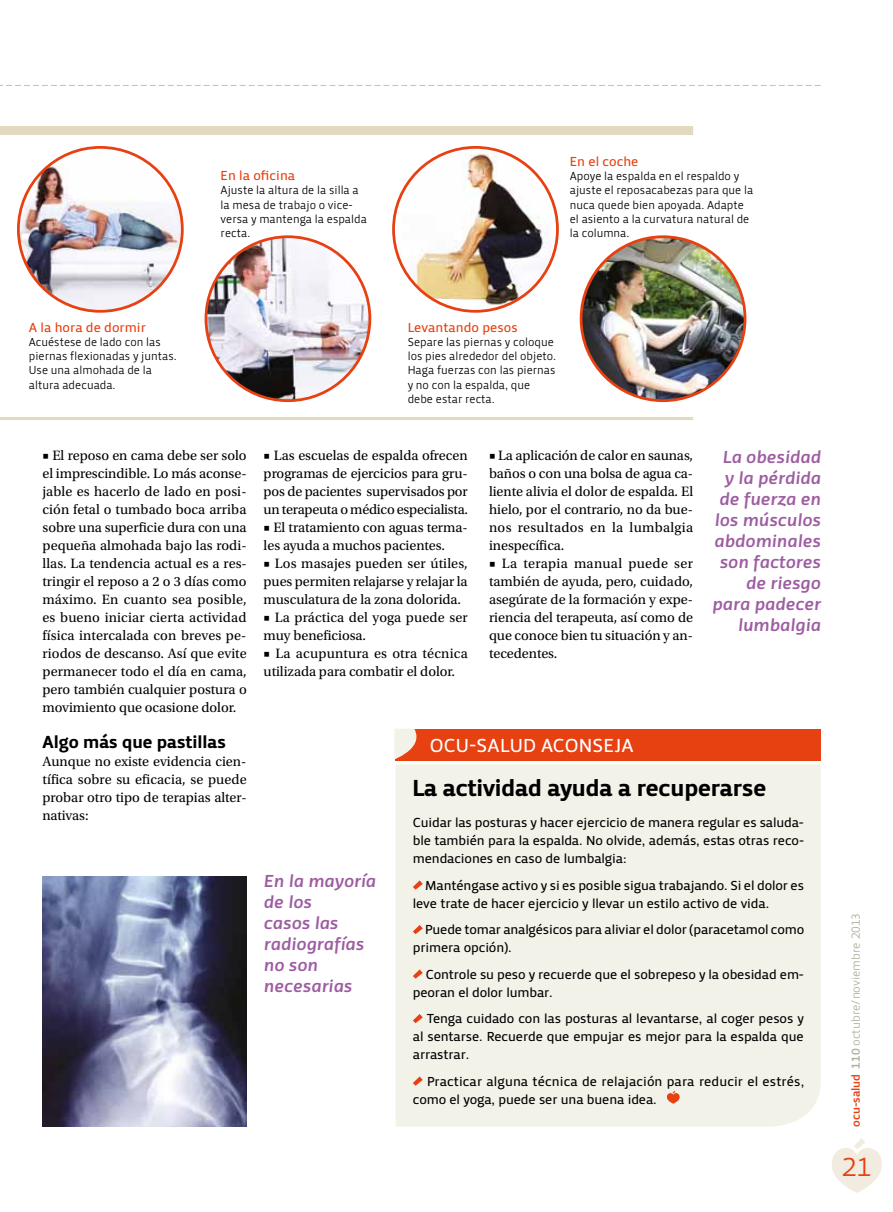
<style>
.page{position:relative;width:893px;height:1212px;background:#fff}
.page>*{position:absolute;margin:0;border:0;box-sizing:border-box;transform-origin:0 0}
.t1{font:27px "Priva Pro One";color:#e74011}
.t2{font:24px "Priva Pro Four";letter-spacing:-.005em;color:#000}
.t3{font:19.5px "Priva Pro Two";letter-spacing:.01em;color:#fff}
.t4{font:italic 18px/21px "Priva Pro Three";color:#9d5da2}
.t5{font:18px "Priva Pro Four";color:#000}
.t6{font:14.25px/18px "Utopia Std";letter-spacing:-.005em;color:#000;text-align:justify}
.t7{font:13.5px/18px "Priva Pro Two";letter-spacing:-.01em;color:#000}
.t8{font:13.5px "Priva Pro Two";color:#e74011}
.t9{font:12px/14.2px "Priva Pro One";color:#000;scale:.95 1}
.t10{font:12px "Priva Pro One";letter-spacing:-.01em;color:#b2af9b}
.s1{font-family:"Priva Pro Three";color:#e74011}
.s2{font-family:"Priva Pro Three"}
</style>
<div class="page">
<svg style="left:832px;top:1138px;width:50px;height:55px"></svg>
<svg style="left:0;top:85px;width:821px;height:1px"></svg>
<div style="left:396px;top:764px;width:425px;height:363px;background:#f3f2e9"></div>
<div style="left:396px;top:729px;width:425px;height:32px;background:#e74011"></div>
<svg style="left:394px;top:729px;width:22px;height:30px"></svg>
<svg style="left:413px;top:880px;width:10px;height:10px"></svg>
<svg style="left:413px;top:925px;width:10px;height:9px"></svg>
<svg style="left:413px;top:969px;width:10px;height:10px"></svg>
<svg style="left:413px;top:1014px;width:10px;height:9px"></svg>
<svg style="left:413px;top:1076px;width:10px;height:10px"></svg>
<svg style="left:667px;top:1091px;width:13px;height:13px"></svg>
<div style="left:0;top:126px;width:693px;height:9px;background:#e3d9c1"></div>
<hr style="left:0;top:417px;width:693px;height:3px;background:#e3d9c1">
<img style="left:43px;top:876px;width:204px;height:251px">
<img style="left:18px;top:147px;width:164px;height:164px;border-radius:82px">
<img style="left:394px;top:147px;width:158px;height:164px">
<img style="left:206px;top:237px;width:164px;height:164px;border-radius:82px">
<img style="left:581px;top:237px;width:164px;height:164px;border-radius:82px">
<p class="t8" style="left:221px;top:167px;width:76px">En la oficina</p>
<p class="t9" style="left:221px;top:183px;width:155px">Ajuste la altura de la silla a la mesa de trabajo o vice&shy;versa y mantenga la espalda recta.</p>
<p class="t8" style="left:570px;top:153px;width:70px">En el coche</p>
<p class="t9" style="left:570px;top:169px;width:195px">Apoye la espalda en el respaldo y ajuste el reposacabezas para que la nuca quede bien apoyada. Adapte el asiento a la curvatura natural de la columna.</p>
<p class="t8" style="left:29px;top:319px;width:118px">A la hora de dormir</p>
<p class="t9" style="left:29px;top:335px;width:157px">Acuéstese de lado con las piernas flexionadas y juntas.<br>Use una almohada de la altura adecuada.</p>
<p class="t8" style="left:408px;top:319px;width:112px">Levantando pesos</p>
<p class="t9" style="left:408px;top:335px;width:158px">Separe las piernas y coloque los pies alrededor del objeto.<br>Haga fuerzas con las piernas y no con la espalda, que debe estar recta.</p>
<p class="t6" style="left:43px;top:447px;width:206px">■ El reposo en cama debe ser solo el imprescindible. Lo más aconse&shy;jable es hacerlo de lado en posi&shy;ción fetal o tumbado boca arriba sobre una superficie dura con una pequeña almohada bajo las rodi&shy;llas. La tendencia actual es a res&shy;tringir el reposo a 2 o 3 días como máximo. En cuanto sea posible, es bueno iniciar cierta actividad física intercalada con breves pe&shy;riodos de descanso. Así que evite permanecer todo el día en cama, pero también cualquier postura o movimiento que ocasione dolor.</p>
<p class="t5" style="left:43px;top:731px;width:185px">Algo más que pastillas</p>
<p class="t6" style="left:43px;top:753px;width:206px">Aunque no existe evidencia cien&shy;tífica sobre su eficacia, se puede probar otro tipo de terapias alter&shy;nativas:</p>
<p class="t6" style="left:264px;top:447px;width:206px">■ Las escuelas de espalda ofrecen programas de ejercicios para gru&shy;pos de pacientes supervisados por un terapeuta o médico especialista.</p>
<p class="t6" style="left:264px;top:519px;width:206px">■ El tratamiento con aguas terma&shy;les ayuda a muchos pacientes.</p>
<p class="t6" style="left:264px;top:555px;width:206px">■ Los masajes pueden ser útiles, pues permiten relajarse y relajar la musculatura de la zona dolorida.</p>
<p class="t6" style="left:264px;top:609px;width:206px">■ La práctica del yoga puede ser muy beneficiosa.</p>
<p class="t6" style="left:264px;top:645px;width:206px">■ La acupuntura es otra técnica utilizada para combatir el dolor.</p>
<p class="t6" style="left:489px;top:447px;width:206px">■ La aplicación de calor en saunas, baños o con una bolsa de agua ca&shy;liente alivia el dolor de espalda. El hielo, por el contrario, no da bue&shy;nos resultados en la lumbalgia inespecífica.</p>
<p class="t6" style="left:489px;top:555px;width:206px">■ La terapia manual puede ser también de ayuda, pero, cuidado, asegúrate de la formación y expe&shy;riencia del terapeuta, así como de que conoce bien tu situación y an&shy;tecedentes.</p>
<p class="t4" style="left:712px;top:446px;width:110px;text-align:right">La obesidad y la pérdida de fuerza en los músculos abdominales son factores de riesgo para padecer lumbalgia</p>
<p class="t4" style="left:264px;top:870px;width:114px">En la mayoría de los<br>casos las radiografías no son necesarias</p>
<h3 class="t3" style="left:430px;top:733px;width:205px">ocu-salud aconseja</h3>
<h2 class="t2" style="left:413px;top:772px;width:355px">La actividad ayuda a recuperarse</h2>
<p class="t7" style="left:413px;top:814px;width:393px;text-align:justify">Cuidar las posturas y hacer ejercicio de manera regular es saluda&shy;ble también para la espalda. No olvide, además, estas otras reco&shy;mendaciones en caso de lumbalgia:</p>
<p class="t7" style="left:413px;top:876px;width:393px;text-indent:12px">Manténgase activo y si es posible sigua trabajando. Si el dolor es leve trate de hacer ejercicio y llevar un estilo activo de vida.</p>
<p class="t7" style="left:413px;top:921px;width:393px;text-indent:12px">Puede tomar analgésicos para aliviar el dolor (paracetamol como primera opción).</p>
<p class="t7" style="left:413px;top:965px;width:393px;text-indent:13px">Controle su peso y recuerde que el sobrepeso y la obesidad em&shy;peoran el dolor lumbar.</p>
<p class="t7" style="left:413px;top:1010px;width:393px;text-align:justify;text-indent:14px">Tenga cuidado con las posturas al levantarse, al coger pesos y al sentarse. Recuerde que empujar es mejor para la espalda que arrastrar.</p>
<p class="t7" style="left:413px;top:1072px;width:393px;text-indent:14px">Practicar alguna técnica de relajación para reducir el estrés, como el yoga, puede ser una buena idea.</p>
<p class="t10" style="left:848px;top:1127px;width:215px;rotate:-90deg"><span class="s1">ocu-salud</span> <span class="s2">110</span> octubre/noviembre 2013</p>
<h1 class="t1" style="left:842px;top:1150px;width:32px">21</h1>
</div>
